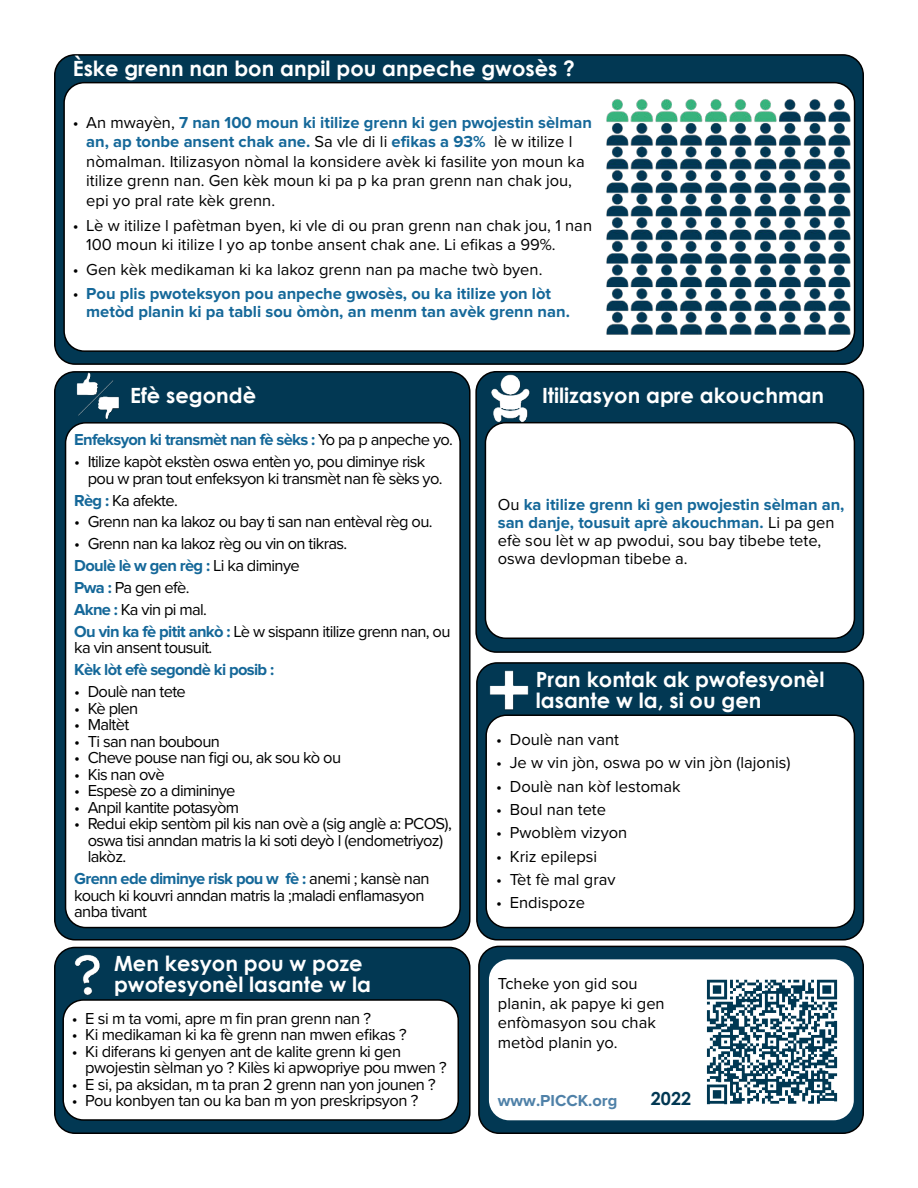
<style>
.page{position:relative;width:918px;height:1188px;background:#fff}
.page>*{position:absolute;margin:0;border:0;box-sizing:border-box;transform-origin:0 0}
.t1{font:700 21px/21px "Century Gothic";color:#fff}
.t2{font:700 18px "Century Gothic";color:#023853}
.t3{font:16.5px/16.5px "Proxima Nova";letter-spacing:-.03em;color:#000}
.t4{font:16.5px/19.5px "Proxima Nova";color:#000}
.t5{font:700 16.5px/18px "Proxima Nova";color:#156899}
.t6{font:700 16.5px "Proxima Nova";letter-spacing:-.04em;color:#156899}
.t7{font:700 16.5px "Proxima Nova";color:#4f81a8}
.s1{font-weight:700;color:#156899}
.s2{font-weight:400;color:#000}
</style>
<div class="page">
<div style="left:479px;top:946px;width:384px;height:187px;background:#023853;border-radius:20px"></div>
<div style="left:478px;top:946px;width:386px;height:188px;border:2px solid #000;border-radius:20px"></div>
<div style="left:55px;top:55px;width:808px;height:309px;background:#023853;border-radius:20px"></div>
<div style="left:54px;top:54px;width:810px;height:311px;border:2px solid #000;border-radius:20px"></div>
<div style="left:64px;top:83px;width:791px;height:268px;background:#fff;border-radius:20px"></div>
<div style="left:63px;top:82px;width:792px;height:270px;border:2px solid #000;border-radius:20px"></div>
<div style="left:489px;top:959px;width:365px;height:161px;background:#fff;border-radius:20px"></div>
<img style="left:706px;top:979px;width:132px;height:126px">
<div style="left:55px;top:372px;width:415px;height:568px;background:#023853;border-radius:20px"></div>
<div style="left:54px;top:371px;width:417px;height:570px;border:2px solid #000;border-radius:20px"></div>
<div style="left:66px;top:423px;width:394px;height:505px;background:#fff;border-radius:20px"></div>
<div style="left:65px;top:422px;width:396px;height:506px;border:2px solid #000;border-radius:20px"></div>
<div style="left:55px;top:947px;width:415px;height:186px;background:#023853;border-radius:20px"></div>
<div style="left:54px;top:947px;width:417px;height:187px;border:2px solid #000;border-radius:20px"></div>
<div style="left:63px;top:1000px;width:395px;height:120px;background:#fff;border-radius:20px"></div>
<div style="left:62px;top:999px;width:397px;height:122px;border:2px solid #000;border-radius:20px"></div>
<div style="left:477px;top:663px;width:386px;height:277px;background:#023853;border-radius:20px"></div>
<div style="left:476px;top:662px;width:388px;height:279px;border:2px solid #000;border-radius:20px"></div>
<div style="left:486px;top:715px;width:368px;height:213px;background:#fff;border-radius:20px"></div>
<div style="left:485px;top:714px;width:370px;height:214px;border:2px solid #000;border-radius:20px"></div>
<div style="left:476px;top:372px;width:387px;height:280px;background:#023853;border-radius:20px"></div>
<div style="left:475px;top:371px;width:389px;height:282px;border:2px solid #000;border-radius:20px"></div>
<div style="left:485px;top:423px;width:369px;height:215px;background:#fff;border-radius:20px"></div>
<div style="left:485px;top:422px;width:370px;height:217px;border:2px solid #000;border-radius:20px"></div>
<img style="left:490px;top:374px;width:41px;height:49px">
<img style="left:74px;top:373px;width:48px;height:46px">
<img style="left:489px;top:670px;width:40px;height:40px">
<img style="left:74px;top:954px;width:26px;height:41px">
<img style="left:606px;top:99px;width:245px;height:236px">
<p class="t1" style="left:73px;top:59px;width:504px">Èske grenn nan bon anpil pou anpeche gwosès ?</p>
<p class="t4" style="left:86px;top:114px;width:507px;text-indent:-13px">• An mwayèn, <span class="s1">7 nan 100 moun ki itilize grenn ki gen pwojestin sèlman an, ap tonbe ansent chak ane.</span> Sa vle di li <span class="s1">efikas a 93%</span> lè w itilize l nòmalman. Itilizasyon nòmal la konsidere avèk ki fasilite yon moun ka itilize grenn nan. Gen kèk moun ki pa p ka pran grenn nan chak jou, epi yo pral rate kèk grenn.</p>
<p class="t4" style="left:86px;top:217px;width:507px;text-indent:-13px">• Lè w itilize l pafètman byen, ki vle di ou pran grenn nan chak jou, 1 nan<br>100 moun ki itilize l yo ap tonbe ansent chak ane. Li efikas a 99%.</p>
<p class="t4" style="left:73px;top:261px;width:471px">• Gen kèk medikaman ki ka lakoz grenn nan pa mache twò byen.</p>
<p class="t5" style="left:86px;top:285px;width:485px;text-indent:-13px"><span class="s2">•</span> Pou plis pwoteksyon pou anpeche gwosès, ou ka itilize yon lòt metòd planin ki pa tabli sou òmòn, an menm tan avèk grenn nan.</p>
<p class="t1" style="left:130px;top:386px;width:127px">Efè segondè</p>
<p class="t6" style="left:74px;top:433px;width:380px">Enfeksyon ki transmèt nan fè sèks : <span class="s2">Yo pa p anpeche yo.</span></p>
<p class="t3" style="left:88px;top:454px;width:356px;text-indent:-13px">• Itilize kapòt ekstèn oswa entèn yo, pou diminye risk pou w pran tout enfeksyon ki transmèt nan fè sèks yo.</p>
<p class="t3" style="left:74px;top:493px;width:105px"><span class="s1">Règ :</span> Ka afekte.</p>
<p class="t3" style="left:74px;top:515px;width:360px">• Grenn nan ka lakoz ou bay ti san nan entèval règ ou.</p>
<p class="t3" style="left:74px;top:534px;width:378px;line-height:21.9px">• Grenn nan ka lakoz règ ou vin on tikras.<br><span class="s1">Doulè lè w gen règ :</span> Li ka diminye<br><span class="s1">Pwa :</span> Pa gen efè.<br><span class="s1">Akne :</span> Ka vin pi mal.<br><span class="s1">Ou vin ka fè pitit ankò :</span> Lè w sispann itilize grenn nan, ou</p>
<p class="t3" style="left:74px;top:641px;width:140px">ka vin ansent tousuit.</p>
<p class="t6" style="left:74px;top:663px;width:202px">Kèk lòt efè segondè ki posib :</p>
<p class="t3" style="left:74px;top:684px;width:113px">• Doulè nan tete</p>
<p class="t3" style="left:74px;top:701px;width:66px">• Kè plen</p>
<p class="t3" style="left:74px;top:717px;width:56px">• Maltèt</p>
<p class="t3" style="left:74px;top:734px;width:147px">• Ti san nan bouboun</p>
<p class="t3" style="left:74px;top:750px;width:268px">• Cheve pouse nan figi ou, ak sou kò ou</p>
<p class="t3" style="left:74px;top:767px;width:92px">• Kis nan ovè</p>
<p class="t3" style="left:74px;top:783px;width:163px">• Espesè zo a dimininye</p>
<p class="t3" style="left:74px;top:800px;width:166px">• Anpil kantite potasyòm</p>
<p class="t3" style="left:88px;top:816px;width:366px;text-indent:-13px">• Redui ekip sentòm pil kis nan ovè a (sig anglè a: PCOS), oswa tisi anndan matris la ki soti deyò l (endometriyoz) lakòz.</p>
<p class="t3" style="left:74px;top:871px;width:357px"><span class="s1">Grenn ede diminye risk pou w fè :</span> anemi ; kansè nan kouch ki kouvri anndan matris la ;maladi enflamasyon anba tivant</p>
<p class="t1" style="left:114px;top:954px;width:259px">Men kesyon pou w poze pwofesyonèl lasante w la</p>
<p class="t3" style="left:72px;top:1011px;width:301px">• E si m ta vomi, apre m fin pran grenn nan ?</p>
<p class="t3" style="left:72px;top:1028px;width:336px">• Ki medikaman ki ka fè grenn nan mwen efikas ?</p>
<p class="t3" style="left:85px;top:1044px;width:363px;text-indent:-13px">• Ki diferans ki genyen ant de kalite grenn ki gen pwojestin sèlman yo ? Kilès ki apwopriye pou mwen ?</p>
<p class="t3" style="left:72px;top:1077px;width:366px">• E si, pa aksidan, m ta pran 2 grenn nan yon jounen ?</p>
<p class="t3" style="left:72px;top:1094px;width:348px">• Pou konbyen tan ou ka ban m yon preskripsyon ?</p>
<p class="t1" style="left:542px;top:386px;width:284px">Itilizasyon apre akouchman</p>
<p class="t5" style="left:498px;top:496px;width:348px"><span class="s2">Ou</span> ka itilize grenn ki gen pwojestin sèlman an, san danje, tousuit aprè akouchman. <span class="s2">Li pa gen efè sou lèt w ap pwodui, sou bay tibebe tete, oswa devlopman tibebe a.</span></p>
<p class="t1" style="left:536px;top:670px;width:290px">Pran kontak ak pwofesyonèl lasante w la, si ou gen</p>
<p class="t4" style="left:496px;top:730px;width:124px">• Doulè nan vant</p>
<p class="t4" style="left:496px;top:754px;width:296px">• Je w vin jòn, oswa po w vin jòn (lajonis)</p>
<p class="t4" style="left:496px;top:777px;width:186px">• Doulè nan kòf lestomak</p>
<p class="t4" style="left:496px;top:801px;width:111px">• Boul nan tete</p>
<p class="t4" style="left:496px;top:824px;width:133px">• Pwoblèm vizyon</p>
<p class="t4" style="left:496px;top:847px;width:102px">• Kriz epilepsi</p>
<p class="t4" style="left:496px;top:871px;width:121px">• Tèt fè mal grav</p>
<p class="t4" style="left:496px;top:894px;width:90px">• Endispoze</p>
<p class="t4" style="left:498px;top:975px;width:168px">Tcheke yon gid sou planin, ak papye ki gen enfòmasyon sou chak metòd planin yo.</p>
<p class="t7" style="left:498px;top:1094px;width:121px">www.PICCK.org</p>
<p class="t2" style="left:651px;top:1090px;width:42px">2022</p>
</div>
